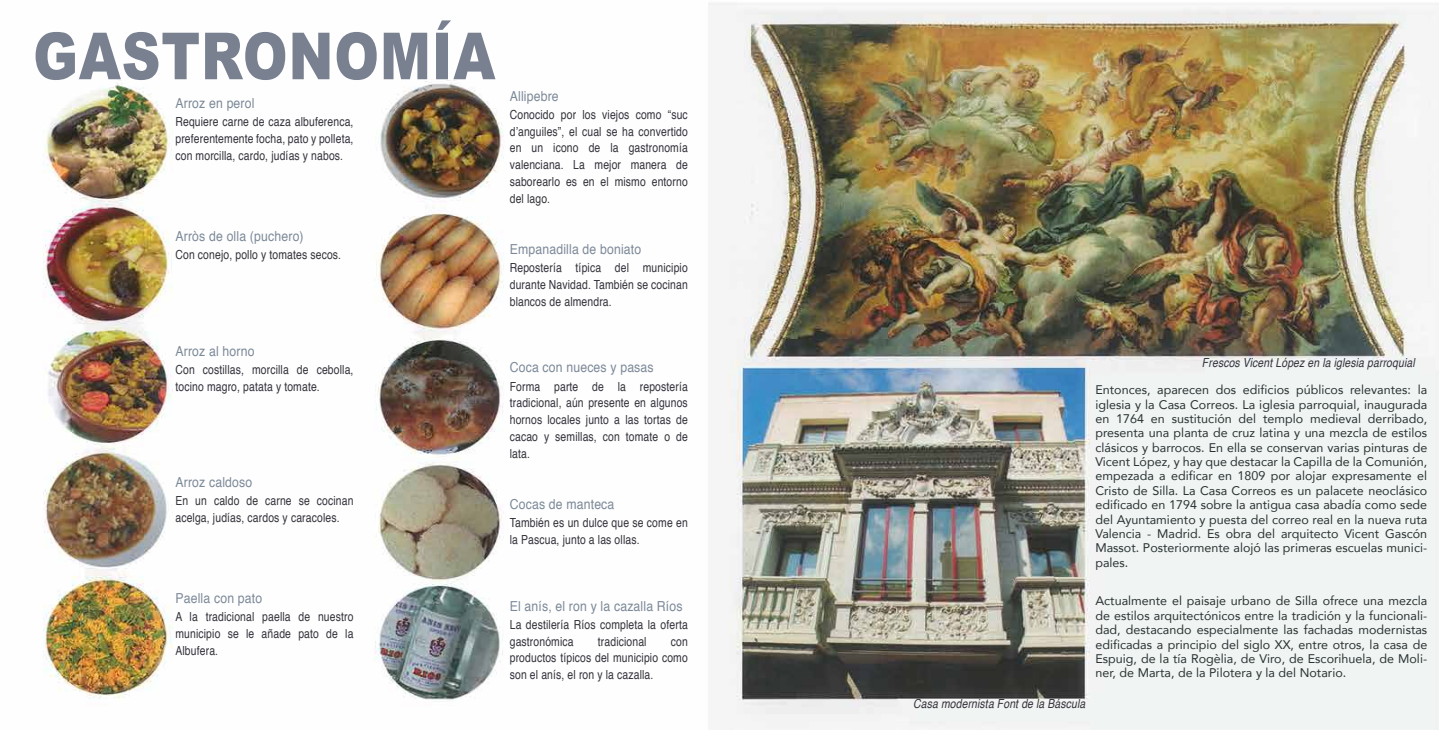
<style>
.page{position:relative;width:1439px;height:730px;background:#fff}
.page>*{position:absolute;margin:0;border:0;box-sizing:border-box;transform-origin:0 0}
.t1{font:900 65px "Arial";letter-spacing:.015em;color:#798190;scale:.83 1}
.t2{font:13.75px "Helvetica";letter-spacing:.015em;color:#7c8998;scale:.89 1}
.t3{font:12.5px/14.4px "Avenir";color:#293233;text-align:justify}
.t4{font:12.5px/16.9px "Helvetica";letter-spacing:.015em;color:#33323b;text-align:justify;scale:.83 1}
.t5{font:italic 12.5px "Helvetica";letter-spacing:.015em;color:#33323b;scale:.83 1}
</style>
<div class="page">
<img style="left:43px;top:4px;width:1396px;height:726px">
<img style="left:708px;top:3px;width:729px;height:727px">
<h1 class="t1" style="left:33px;top:9px;width:558px">GASTRONOMÍA</h1>
<p class="t2" style="left:175px;top:93px;width:90px">Arroz en perol</p>
<p class="t4" style="left:175px;top:114px;width:216px">Requiere carne de caza albuferenca, preferentemente focha, pato y polleta, con morcilla, cardo, judías y nabos.</p>
<p class="t2" style="left:175px;top:226px;width:146px">Arròs de olla (puchero)</p>
<p class="t4" style="left:175px;top:247px;width:201px">Con conejo, pollo y tomates secos.</p>
<p class="t2" style="left:510px;top:85px;width:57px">Allipebre</p>
<p class="t4" style="left:510px;top:106px;width:216px">Conocido por los viejos como “suc d’anguiles”, el cual se ha convertido en un icono de la gastronomía valenciana. La mejor manera de saborearlo es en el mismo entorno del lago.</p>
<p class="t2" style="left:510px;top:239px;width:149px">Empanadilla de boniato</p>
<p class="t4" style="left:510px;top:260px;width:216px">Repostería típica del municipio durante Navidad. También se cocinan blancos de almendra.</p>
<p class="t2" style="left:175px;top:340px;width:90px">Arroz al horno</p>
<p class="t4" style="left:175px;top:361px;width:216px">Con costillas, morcilla de cebolla, tocino magro, patata y tomate.</p>
<p class="t2" style="left:175px;top:471px;width:88px">Arroz caldoso</p>
<p class="t4" style="left:175px;top:492px;width:216px">En un caldo de carne se cocinan acelga, judías, cardos y caracoles.</p>
<p class="t2" style="left:510px;top:357px;width:163px">Coca con nueces y pasas</p>
<p class="t4" style="left:510px;top:378px;width:216px">Forma parte de la repostería tradicional, aún presente en algunos hornos locales junto a las tortas de cacao y semillas, con tomate o de lata.</p>
<p class="t2" style="left:510px;top:494px;width:119px">Cocas de manteca</p>
<p class="t4" style="left:510px;top:515px;width:216px">También es un dulce que se come en la Pascua, junto a las ollas.</p>
<p class="t2" style="left:175px;top:588px;width:99px">Paella con pato</p>
<p class="t4" style="left:175px;top:609px;width:216px">A la tradicional paella de nuestro municipio se le añade pato de la Albufera.</p>
<p class="t2" style="left:510px;top:595px;width:196px">El anís, el ron y la cazalla Ríos</p>
<p class="t4" style="left:510px;top:616px;width:216px">La destilería Ríos completa la oferta gastronómica</p>
<p class="t4" style="left:598px;top:633px;width:60px">tradicional</p>
<p class="t4" style="left:510px;top:633px;width:216px;text-indent:161px">con productos típicos del municipio como son el anís, el ron y la cazalla.</p>
<p class="t5" style="left:913px;top:693px;width:209px">Casa modernista Font de la Báscula</p>
<p class="t5" style="left:1202px;top:353px;width:258px">Frescos Vicent López en la iglesia parroquial</p>
<p class="t3" style="left:1095px;top:382px;width:333px">Entonces, aparecen dos edificios públicos relevantes: la iglesia y la Casa Correos. La iglesia parroquial, inaugurada en 1764 en sustitución del templo medieval derribado, presenta una planta de cruz latina y una mezcla de estilos clásicos y barrocos. En ella se conservan varias pinturas de Vicent López, y hay que destacar la Capilla de la Comunión, empezada a edificar en 1809 por alojar expresamente el Cristo de Silla. La Casa Correos es un palacete neoclásico edificado en 1794 sobre la antigua casa abadía como sede del Ayuntamiento y puesta del correo real en la nueva ruta Valencia - Madrid. Es obra del arquitecto Vicent Gascón Massot. Posteriormente alojó las primeras escuelas munici&shy;pales.</p>
<p class="t3" style="left:1095px;top:594px;width:333px">Actualmente el paisaje urbano de Silla ofrece una mezcla de estilos arquitectónicos entre la tradición y la funcionali&shy;dad, destacando especialmente las fachadas modernistas edificadas a principio del siglo XX, entre otros, la casa de Espuig, de la tía Rogèlia, de Viro, de Escorihuela, de Moli&shy;ner, de Marta, de la Pilotera y la del Notario.</p>
</div>
